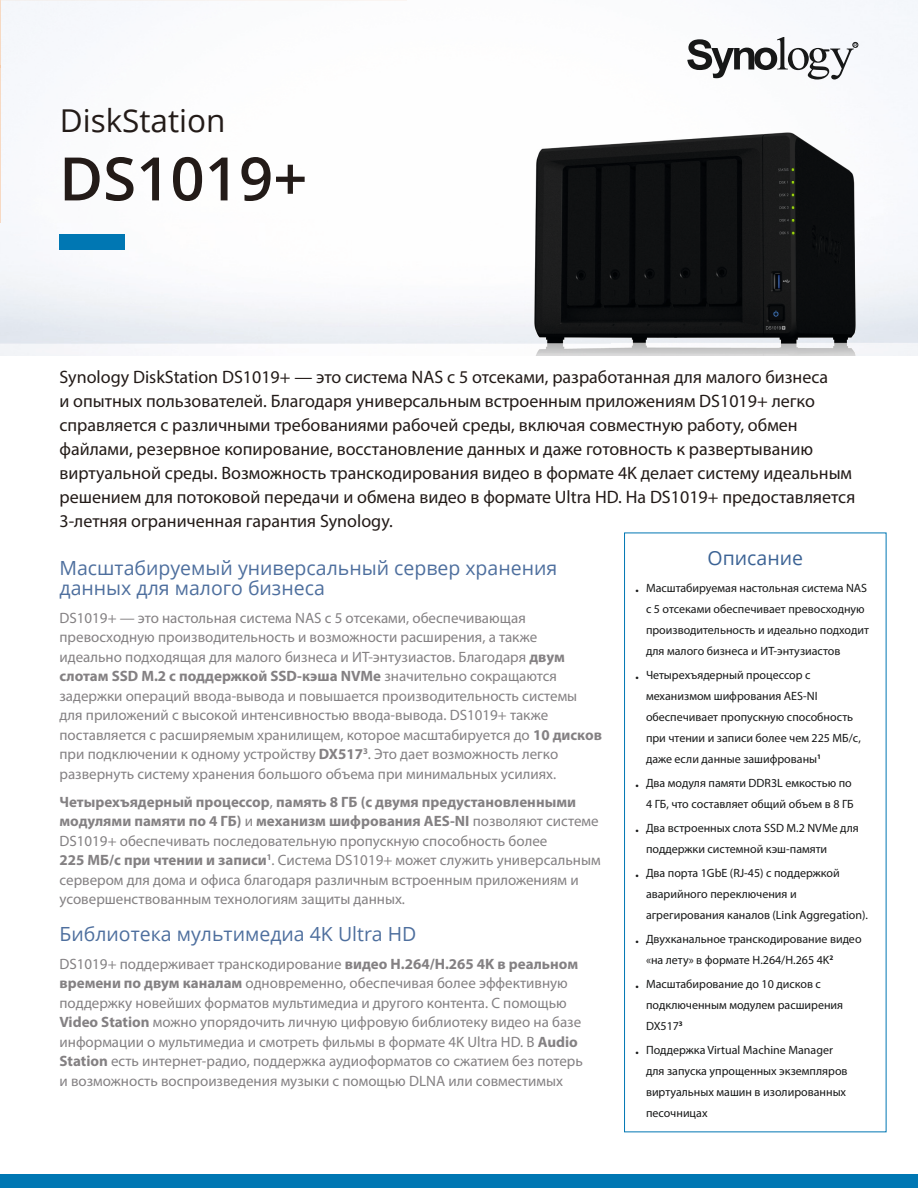
<style>
.page{position:relative;width:918px;height:1188px;background:#fff}
.page>*{position:absolute;margin:0;border:0;box-sizing:border-box;transform-origin:0 0}
.Model_Name{font:600 60px "Open Sans";color:#231b18}
.Product_Type{font:31.5px "Open Sans";color:#231b18}
.Chapter_Title_1{font:19.5px/19.5px "Open Sans";color:#4e6f9e}
.Selling_Title{font:19.5px "Open Sans";color:#3b6294}
.Introduction{font:18px/24px "Myriad Pro";color:#231b18}
.Body_Content{font:15px/19.5px "Myriad Pro";color:#848183}
.t1{font:12px/21px "Myriad Pro";color:#171818}
.s1{font-weight:700}
</style>
<div class="page">
<div style="left:0;top:1174px;width:918px;height:14px;background:#0077b3"></div>
<img style="left:1px;top:0;width:917px;height:356px">
<svg style="left:687px;top:37px;width:171px;height:43px"></svg>
<div style="left:59px;top:234px;width:66px;height:15px;background:#0077b3"></div>
<div style="left:624px;top:533px;width:262px;height:599px;border:1px solid #0077b3"></div>
<img style="left:531px;top:128px;width:327px;height:228px">
<p class="Product_Type" style="left:60px;top:99px;width:167px">DiskStation</p>
<p class="Model_Name" style="left:59px;top:137px;width:250px">DS1019+</p>
<p class="Introduction" style="left:60px;top:365px;width:797px">Synology DiskStation DS1019+ — это система NAS с 5 отсеками, разработанная для малого бизнеса<br>и опытных пользователей. Благодаря универсальным встроенным приложениям DS1019+ легко справляется с различными требованиями рабочей среды, включая совместную работу, обмен файлами, резервное копирование, восстановление данных и даже готовность к развертыванию виртуальной среды. Возможность транскодирования видео в формате 4K делает систему идеальным решением для потоковой передачи и обмена видео в формате Ultra HD. На DS1019+ предоставляется 3-летняя ограниченная гарантия Synology.</p>
<p class="Chapter_Title_1" style="left:60px;top:558px;width:499px">Масштабируемый универсальный сервер хранения данных для малого бизнеса</p>
<p class="Body_Content" style="left:60px;top:608px;width:544px">DS1019+ — это настольная система NAS с 5 отсеками, обеспечивающая превосходную производительность и возможности расширения, а также идеально подходящая для малого бизнеса и ИТ-энтузиастов. Благодаря <span class="s1">двум слотам SSD M.2 с поддержкой SSD-кэша NVMe</span> значительно сокращаются задержки операций ввода-вывода и повышается производительность системы для приложений с высокой интенсивностью ввода-вывода. DS1019+ также поставляется с расширяемым хранилищем, которое масштабируется до <span class="s1">10 дисков </span>при подключении к одному устройству <span class="s1">DX517</span><sup>3</sup>. Это дает возможность легко развернуть систему хранения большого объема при минимальных усилиях.</p>
<p class="Body_Content" style="left:60px;top:792px;width:543px"><span class="s1">Четырехъядерный процессор</span>, <span class="s1">память 8 ГБ (с двумя предустановленными модулями памяти по 4 ГБ)</span> и <span class="s1">механизм шифрования AES-NI</span> позволяют системе DS1019+ обеспечивать последовательную пропускную способность более<br><span class="s1">225 МБ/с при чтении и записи</span><sup>1</sup>. Система DS1019+ может служить универсальным сервером для дома и офиса благодаря различным встроенным приложениям и усовершенствованным технологиям защиты данных.</p>
<p class="Chapter_Title_1" style="left:60px;top:924px;width:358px">Библиотека мультимедиа 4K Ultra HD</p>
<p class="Body_Content" style="left:60px;top:954px;width:525px">DS1019+ поддерживает транскодирование <span class="s1">видео H.264/H.265 4K в реальном времени по двум каналам</span> одновременно, обеспечивая более эффективную поддержку новейших форматов мультимедиа и другого контента. С помощью <span class="s1">Video Station</span> можно упорядочить личную цифровую библиотеку видео на базе информации о мультимедиа и смотреть фильмы в формате 4K Ultra HD. В <span class="s1">Audio Station</span> есть интернет-радио, поддержка аудиоформатов со сжатием без потерь и возможность воспроизведения музыки с помощью DLNA или совместимых</p>
<p class="Selling_Title" style="left:708px;top:544px;width:97px">Описание</p>
<p class="t1" style="left:646px;top:577px;width:225px;text-indent:-11px">• Масштабируемая настольная система NAS с 5 отсеками обеспечивает превосходную производительность и идеально подходит для малого бизнеса и ИТ-энтузиастов</p>
<p class="t1" style="left:646px;top:664px;width:216px;text-indent:-11px">• Четырехъядерный процессор с механизмом шифрования AES-NI обеспечивает пропускную способность при чтении и записи более чем 225 МБ/с, даже если данные зашифрованы<sup>1</sup></p>
<p class="t1" style="left:635px;top:772px;width:220px;text-align:right">• Два модуля памяти DDR3L емкостью по<br>4 ГБ, что составляет общий объем в 8 ГБ</p>
<p class="t1" style="left:646px;top:817px;width:214px;text-indent:-11px">• Два встроенных слота SSD M.2 NVMe для поддержки системной кэш-памяти</p>
<p class="t1" style="left:646px;top:862px;width:223px;text-indent:-11px">• Два порта 1GbE (RJ-45) с поддержкой аварийного переключения и агрегирования каналов (Link Aggregation).</p>
<p class="t1" style="left:646px;top:928px;width:217px;text-indent:-11px">• Двухканальное транскодирование видео «на лету» в формате H.264/H.265 4K<sup>2</sup></p>
<p class="t1" style="left:646px;top:973px;width:199px;text-indent:-11px">• Масштабирование до 10 дисков с подключенным модулем расширения<br>DX517<sup>3</sup></p>
<p class="t1" style="left:646px;top:1039px;width:203px;text-indent:-11px">• Поддержка Virtual Machine Manager для запуска упрощенных экземпляров виртуальных машин в изолированных песочницах</p>
</div>
